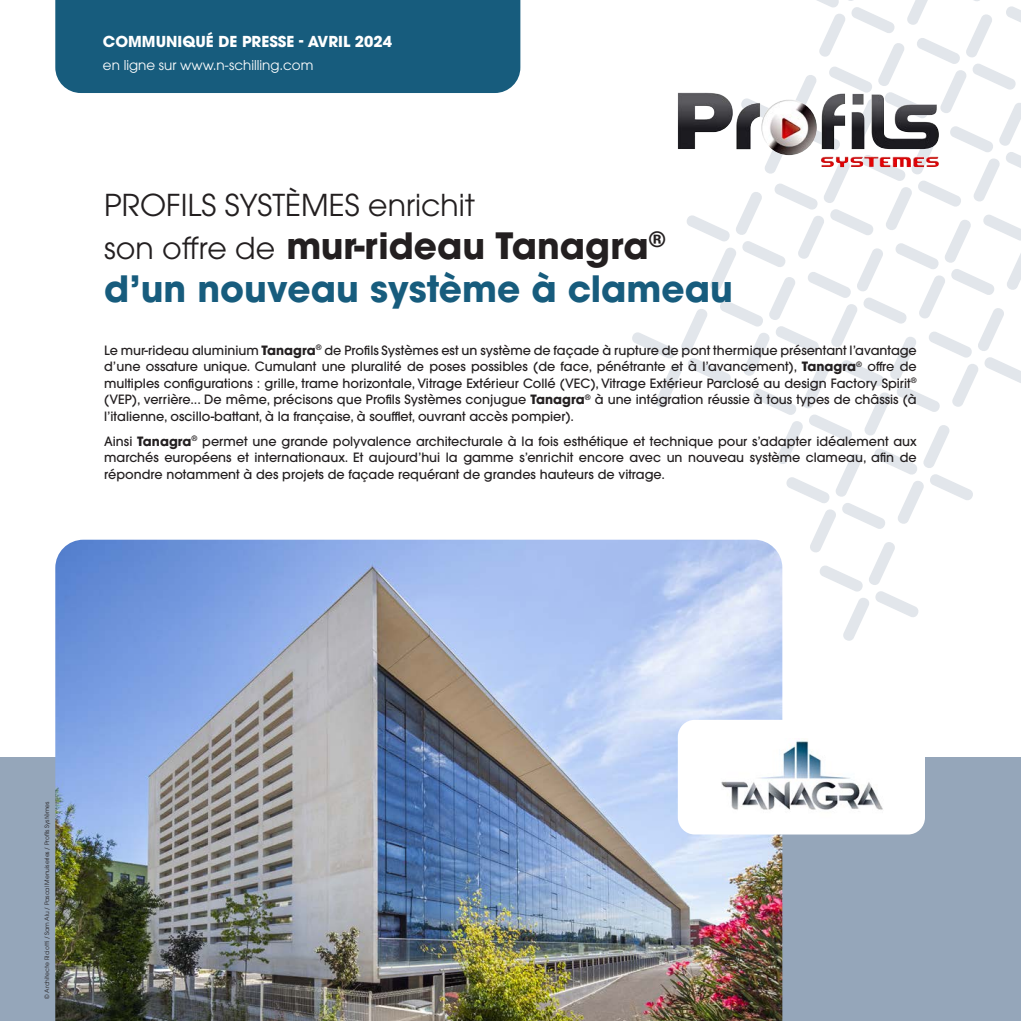
<style>
.page{position:relative;width:1021px;height:1021px;background:#fff}
.page>*{position:absolute;margin:0;border:0;box-sizing:border-box;transform-origin:0 0}
.t1{font:700 36px/43.2px "ITC Avant Garde Pro";color:#175c7d}
.t2{font:30px "ITC Avant Garde Pro";color:#231f20}
.t3{font:700 15px "ITC Avant Garde Pro";color:#fff}
.t4{font:13.5px "ITC Avant Garde Pro";color:#fff}
.t5{font:500 12.75px/16.5px "ITC Avant Garde Pro";color:#231f20;text-align:justify}
.t6{font:6px "ITC Avant Garde Pro";color:#231f20}
.s1{font-weight:400;font-size:30px;color:#231f20}
.s2{color:#231f20}
.s3{font-weight:700}
</style>
<div class="page">
<div style="left:0;top:758px;width:1020px;height:262px;background:#95a6ba"></div>
<img style="left:55px;top:539px;width:727px;height:481px">
<div style="left:55px;top:0;width:465px;height:93px;background:#175c7d"></div>
<div style="left:677px;top:719px;width:248px;height:115px;background:#fff;border-radius:17px"></div>
<img style="left:721px;top:740px;width:162px;height:70px">
<svg style="left:631px;top:0;width:389px;height:641px"></svg>
<img style="left:677px;top:92px;width:262px;height:75px">
<p class="t3" style="left:103px;top:32px;width:290px">COMMUNIQUÉ DE PRESSE - AVRIL 2024</p>
<p class="t4" style="left:103px;top:57px;width:212px">en ligne sur www.n-schilling.com</p>
<p class="t2" style="left:104px;top:186px;width:372px">PROFILS SYSTÈMES enrichit</p>
<p class="t1" style="left:104px;top:223px;width:630px"><span class="s1">son offre de</span> <span class="s2">mur-rideau Tanagra</span><sup>® </sup>d’un nouveau système à clameau</p>
<p class="t5" style="left:104px;top:341px;width:814px">Le mur-rideau aluminium <span class="s3">Tanagra</span><sup>®</sup> de Profils Systèmes est un système de façade à rupture de pont thermique présentant l’avantage d’une ossature unique. Cumulant une pluralité de poses possibles (de face, pénétrante et à l’avancement), <span class="s3">Tanagra</span><sup>®</sup> offre de multiples configurations : grille, trame horizontale, Vitrage Extérieur Collé (VEC), Vitrage Extérieur Parclosé au design Factory Spirit<sup>® </sup>(VEP), verrière... De même, précisons que Profils Systèmes conjugue <span class="s3">Tanagra</span><sup>®</sup> à une intégration réussie à tous types de châssis (à l’italienne, oscillo-battant, à la française, à soufflet, ouvrant accès pompier).</p>
<p class="t5" style="left:104px;top:432px;width:814px">Ainsi <span class="s3">Tanagra</span><sup>®</sup> permet une grande polyvalence architecturale à la fois esthétique et technique pour s’adapter idéalement aux marchés européens et internationaux. Et aujourd’hui la gamme s’enrichit encore avec un nouveau système clameau, afin de répondre notamment à des projets de façade requérant de grandes hauteurs de vitrage.</p>
<p class="t6" style="left:43px;top:998px;width:199px;rotate:-90deg">© Architecte Riciotti / Sam Alu / Pascal Menuiseries / Profils Systèmes</p>
</div>
